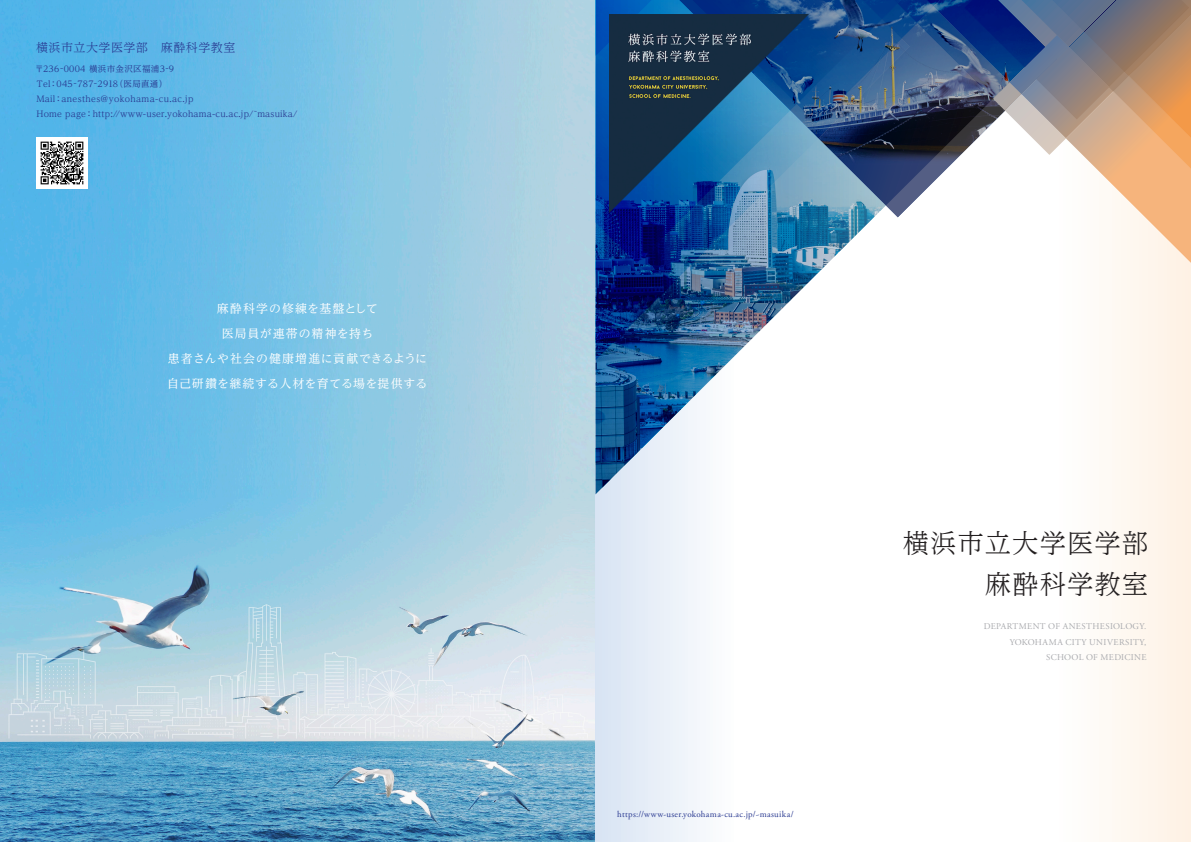
<style>
.page{position:relative;width:1191px;height:842px;background:#fff}
.page>*{position:absolute;margin:0;border:0;box-sizing:border-box;transform-origin:0 0}
.t1{font:300 26.3px/41px "UD Reimin Pro";letter-spacing:.04em;color:#231f20;text-align:right}
.t2{font:300 12px "UD Reimin Pro";letter-spacing:.04em;color:#283890}
.t3{font:11.9px/25.2px "UD Reimin Pro";letter-spacing:.045em;color:#fff;text-align:center}
.t4{font:8.9px "Adobe Garamond Pro";letter-spacing:.035em;color:#283890}
.t5{font:8.8px/15.4px "Adobe Garamond Pro";letter-spacing:.04em;color:#a8a9ad;text-align:right}
.t6{font:8.5px/15px "UD Reimin Pro";letter-spacing:.03em;color:#283890}
</style>
<div class="page">
<img style="left:0;top:0;width:595px;height:842px">
<svg style="left:595px;top:263px;width:596px;height:579px"></svg>
<svg style="left:595px;top:263px;width:291px;height:231px"></svg>
<img style="left:595px;top:263px;width:223px;height:97px">
<svg style="left:595px;top:0;width:76px;height:263px;background:#022d90"></svg>
<svg style="left:595px;top:0;width:65px;height:56px"></svg>
<img style="left:609px;top:14px;width:62px;height:199px">
<img style="left:36px;top:138px;width:51px;height:51px">
<img style="left:671px;top:0;width:520px;height:263px">
<h2 class="t2" style="left:36px;top:37px;width:201px">横浜市立大学医学部　麻酔科学教室</h2>
<p class="t6" style="left:35px;top:61px;width:264px">〒236-0004 横浜市金沢区福浦3-9<br>Tel : 045-787-2918（医局直通）<br>Mail : anesthes@yokohama-cu.ac.jp<br>Home page : http://www-user.yokohama-cu.ac.jp/̃masuika/</p>
<h3 class="t3" style="left:167px;top:295px;width:261px">麻酔科学の修練を基盤として<br>医局員が連帯の精神を持ち<br>患者さんや社会の健康増進に貢献できるように自己研鑽を継続する人材を育てる場を提供する</h3>
<p class="t4" style="left:617px;top:809px;width:178px">https://www-user.yokohama-cu.ac.jp/~masuika/</p>
<h1 class="t1" style="left:902px;top:521px;width:247px">横浜市立大学医学部麻酔科学教室</h1>
<p class="t5" style="left:983px;top:619px;width:164px">DEPARTMENT OF ANESTHESIOLOGY.<br>YOKOHAMA CITY UNIVERSITY,<br>SCHOOL OF MEDICINE</p>
</div>
